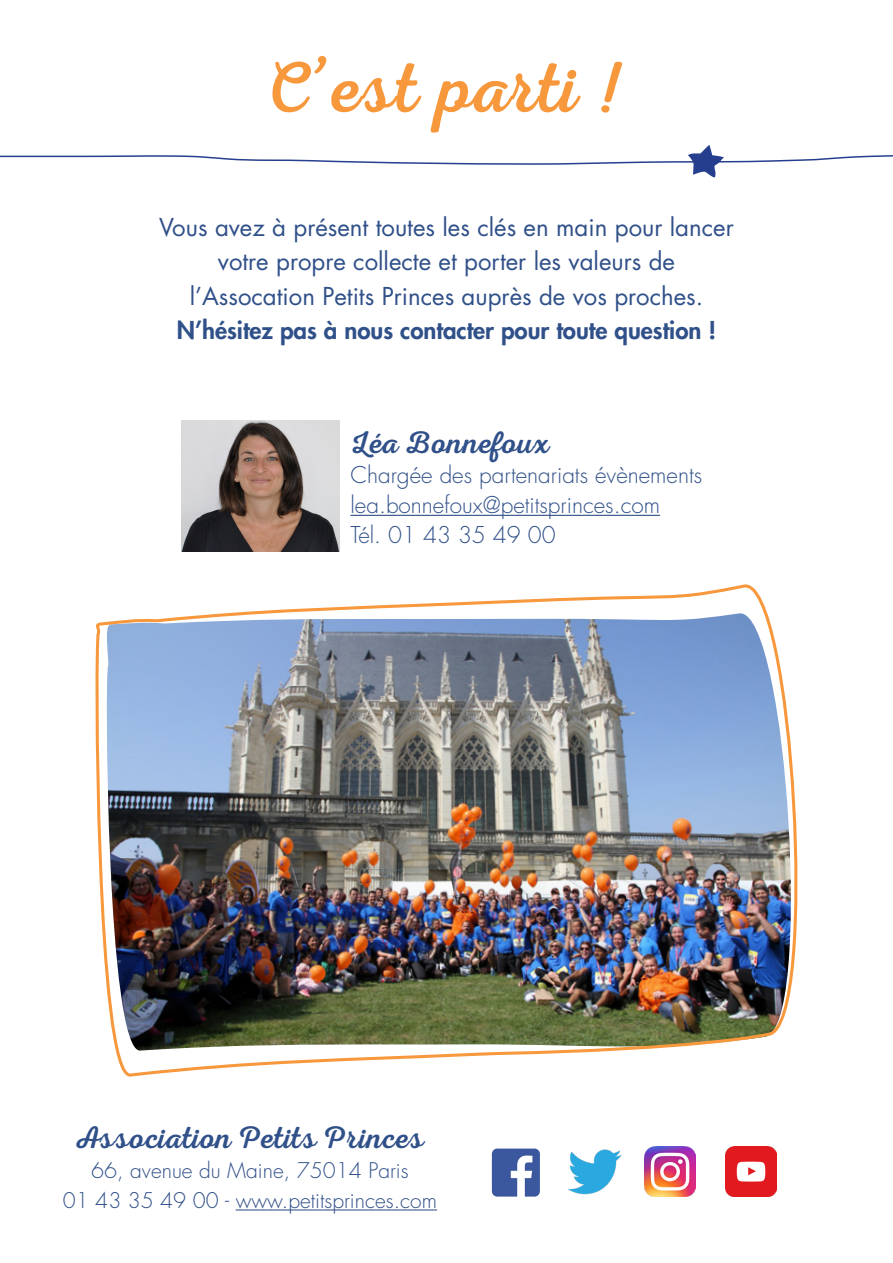
<style>
.page{position:relative;width:893px;height:1263px;background:#fff}
.page>*{position:absolute;margin:0;border:0;box-sizing:border-box;transform-origin:0 0}
.t1{font:72px "Nexa Rust Script R 00";letter-spacing:.02em;color:#f7983d}
.t2{font:31.5px "Nexa Rust Script R 00";letter-spacing:.025em;color:#305089}
.t3{font:24px/34.5px "Futura Std";color:#305089;text-align:center}
.t4{font:800 24px "Futura Std";color:#305089}
.t5{font:300 22.5px "Futura Std";color:#305089}
.t6{font:300 21px "Futura Std";color:#305089}
</style>
<div class="page">
<hr style="left:236px;top:1209px;width:201px;height:1px;background:#305089">
<img style="left:492px;top:1148px;width:48px;height:48px">
<img style="left:569px;top:1149px;width:53px;height:46px">
<img style="left:645px;top:1146px;width:50px;height:51px">
<img style="left:95px;top:584px;width:703px;height:493px">
<hr style="left:350px;top:515px;width:310px;height:1px;background:#305089">
<svg style="left:0;top:145px;width:893px;height:32px"></svg>
<img style="left:181px;top:420px;width:158px;height:131px">
<img style="left:726px;top:1146px;width:50px;height:51px">
<p class="t1" style="left:268px;top:45px;width:358px">C’est parti !</p>
<p class="t3" style="left:159px;top:210px;width:576px">Vous avez à présent toutes les clés en main pour lancer votre propre collecte et porter les valeurs de</p>
<p class="t3" style="left:190px;top:279px;width:515px">l’Assocation Petits Princes auprès de vos proches.</p>
<p class="t4" style="left:177px;top:315px;width:541px">N’hésitez pas à nous contacter pour toute question !</p>
<p class="t2" style="left:350px;top:424px;width:201px">Léa Bonnefoux</p>
<p class="t5" style="left:350px;top:461px;width:353px">Chargée des partenariats évènements</p>
<p class="t5" style="left:350px;top:491px;width:311px">lea.bonnefoux@petitsprinces.com</p>
<p class="t5" style="left:350px;top:521px;width:207px">Tél. 01 43 35 49 00</p>
<p class="t2" style="left:77px;top:1118px;width:348px">Association Petits Princes</p>
<p class="t6" style="left:91px;top:1157px;width:319px">66, avenue du Maine, 75014 Paris</p>
<p class="t6" style="left:63px;top:1187px;width:376px">01 43 35 49 00 - www.petitsprinces.com</p>
</div>
